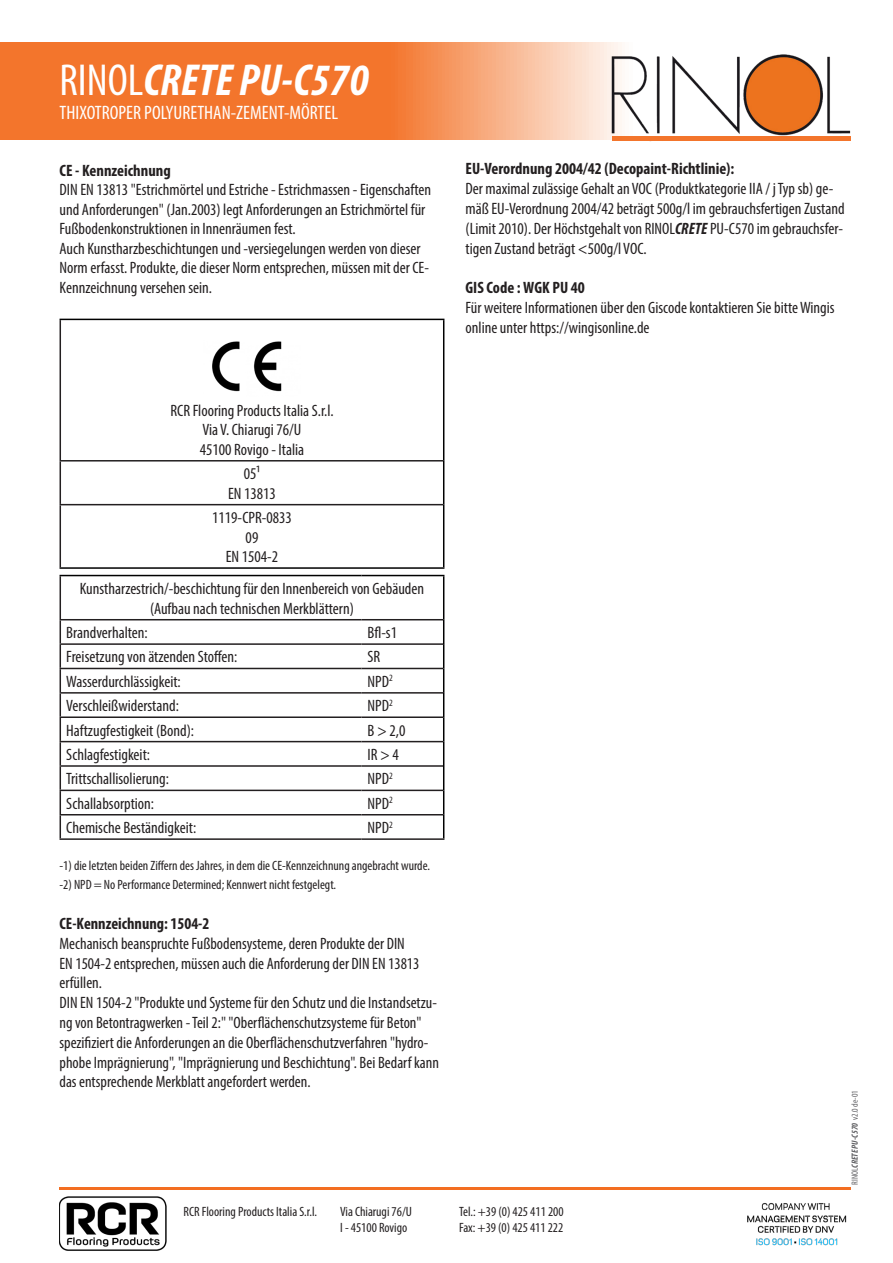
<style>
.page{position:relative;width:893px;height:1263px;background:#fff}
.page>*{position:absolute;margin:0;border:0;box-sizing:border-box;transform-origin:0 0}
.t1{font:italic 700 condensed 45px "Myriad Pro";color:#fff}
.t2{font:condensed 19.5px "Myriad Pro";color:#fff}
.t3{font:condensed 16.5px/19.8px "Myriad Pro";color:#231f20}
.t4{font:700 condensed 16.5px "Myriad Pro";color:#231f20}
.t5{font:condensed 13.5px/16.2px "Myriad Pro";color:#231f20}
.t6{font:condensed 9px "Myriad Pro";color:#636366}
.s1{font-weight:400;font-style:normal}
.s2{font-weight:700;font-style:italic}
</style>
<div class="page">
<hr style="left:60px;top:320px;width:1px;height:140px;background:#231f20">
<hr style="left:60px;top:460px;width:383px;height:1px;background:#231f20">
<hr style="left:60px;top:461px;width:1px;height:43px;background:#231f20">
<hr style="left:60px;top:504px;width:383px;height:1px;background:#231f20">
<hr style="left:60px;top:505px;width:1px;height:62px;background:#231f20">
<hr style="left:60px;top:319px;width:384px;height:1px;background:#000">
<hr style="left:443px;top:320px;width:1px;height:141px;background:#000">
<hr style="left:443px;top:461px;width:1px;height:44px;background:#000">
<hr style="left:443px;top:505px;width:1px;height:62px;background:#000">
<hr style="left:60px;top:567px;width:384px;height:2px;background:#000">
<img style="left:212px;top:341px;width:70px;height:51px">
<hr style="left:60px;top:576px;width:1px;height:43px;background:#231f20">
<hr style="left:60px;top:575px;width:302px;height:1px;background:#000">
<hr style="left:362px;top:575px;width:82px;height:1px;background:#000">
<hr style="left:443px;top:576px;width:1px;height:44px;background:#000">
<hr style="left:60px;top:619px;width:302px;height:1px;background:#231f20">
<hr style="left:362px;top:619px;width:81px;height:1px;background:#231f20">
<hr style="left:60px;top:643px;width:302px;height:2px;background:#231f20">
<hr style="left:362px;top:643px;width:81px;height:2px;background:#231f20">
<hr style="left:60px;top:668px;width:302px;height:1px;background:#231f20">
<hr style="left:362px;top:668px;width:81px;height:1px;background:#231f20">
<hr style="left:60px;top:692px;width:302px;height:2px;background:#231f20">
<hr style="left:362px;top:692px;width:81px;height:2px;background:#231f20">
<hr style="left:60px;top:716px;width:302px;height:2px;background:#231f20">
<hr style="left:362px;top:716px;width:81px;height:2px;background:#231f20">
<hr style="left:60px;top:741px;width:302px;height:1px;background:#231f20">
<hr style="left:362px;top:741px;width:81px;height:1px;background:#231f20">
<hr style="left:60px;top:765px;width:302px;height:2px;background:#231f20">
<hr style="left:362px;top:765px;width:81px;height:2px;background:#231f20">
<hr style="left:60px;top:790px;width:302px;height:1px;background:#231f20">
<hr style="left:362px;top:790px;width:81px;height:1px;background:#231f20">
<hr style="left:60px;top:814px;width:302px;height:1px;background:#231f20">
<svg style="left:60px;top:620px;width:1px;height:218px"></svg>
<hr style="left:362px;top:814px;width:81px;height:1px;background:#231f20">
<hr style="left:60px;top:838px;width:302px;height:2px;background:#231f20">
<hr style="left:362px;top:838px;width:82px;height:2px;background:#231f20">
<svg style="left:443px;top:620px;width:1px;height:218px"></svg>
<img style="left:59px;top:1196px;width:108px;height:55px">
<hr style="left:59px;top:1187px;width:791px;height:2px;background:#f36e21">
<svg style="left:0;top:42px;width:622px;height:98px;background:#f48a4d"></svg>
<img style="left:605px;top:52px;width:246px;height:90px">
<hr style="left:612px;top:136px;width:238px;height:4px;background:#f3752c">
<img style="left:747px;top:1203px;width:100px;height:43px">
<h1 class="t1" style="left:60px;top:52px;width:311px"><span class="s1">RINOL</span>CRETE PU-C570</h1>
<p class="t2" style="left:60px;top:100px;width:280px">THIXOTROPER POLYURETHAN-ZEMENT-MÖRTEL</p>
<p class="t4" style="left:60px;top:160px;width:113px">CE - Kennzeichnung</p>
<p class="t3" style="left:60px;top:180px;width:373px">DIN EN 13813 "Estrichmörtel und Estriche - Estrichmassen - Eigenschaften und Anforderungen" (Jan.2003) legt Anforderungen an Estrichmörtel für<br>Fußbodenkonstruktionen in Innenräumen fest.</p>
<p class="t3" style="left:60px;top:238px;width:371px">Auch Kunstharzbeschichtungen und -versiegelungen werden von dieser<br>Norm erfasst. Produkte, die dieser Norm entsprechen, müssen mit der CE-<br>Kennzeichnung versehen sein.</p>
<p class="t3" style="left:170px;top:400px;width:165px">RCR Flooring Products Italia S.r.l.</p>
<p class="t3" style="left:203px;top:420px;width:100px">Via V. Chiarugi 76/U</p>
<p class="t3" style="left:200px;top:439px;width:106px">45100 Rovigo - Italia</p>
<p class="t3" style="left:244px;top:464px;width:18px">051</p>
<p class="t3" style="left:228px;top:483px;width:49px">EN 13813</p>
<p class="t3" style="left:212px;top:507px;width:81px">1119-CPR-0833</p>
<p class="t3" style="left:246px;top:527px;width:14px">09</p>
<p class="t3" style="left:226px;top:546px;width:54px">EN 1504-2</p>
<p class="t3" style="left:80px;top:578px;width:346px;text-align:center">Kunstharzestrich/-beschichtung für den Innenbereich von Gebäuden (Aufbau nach technischen Merkblättern)</p>
<p class="t3" style="left:66px;top:622px;width:83px">Brandverhalten:</p>
<p class="t3" style="left:368px;top:622px;width:31px">Bfl-s1</p>
<p class="t3" style="left:66px;top:647px;width:173px">Freisetzung von ätzenden Stoffen:</p>
<p class="t3" style="left:368px;top:647px;width:14px">SR</p>
<p class="t3" style="left:66px;top:671px;width:116px">Wasserdurchlässigkeit:</p>
<p class="t3" style="left:368px;top:671px;width:27px">NPD<sup>2</sup></p>
<p class="t3" style="left:66px;top:696px;width:114px">Verschleißwiderstand:</p>
<p class="t3" style="left:368px;top:696px;width:27px">NPD<sup>2</sup></p>
<p class="t3" style="left:66px;top:720px;width:129px">Haftzugfestigkeit (Bond):</p>
<p class="t3" style="left:368px;top:720px;width:39px">B &gt; 2,0</p>
<p class="t3" style="left:66px;top:744px;width:85px">Schlagfestigkeit:</p>
<p class="t3" style="left:368px;top:744px;width:33px">IR &gt; 4</p>
<p class="t3" style="left:66px;top:769px;width:104px">Trittschallisolierung:</p>
<p class="t3" style="left:368px;top:769px;width:27px">NPD<sup>2</sup></p>
<p class="t3" style="left:66px;top:793px;width:89px">Schallabsorption:</p>
<p class="t3" style="left:368px;top:793px;width:27px">NPD<sup>2</sup></p>
<p class="t3" style="left:66px;top:817px;width:131px">Chemische Beständigkeit:</p>
<p class="t3" style="left:368px;top:817px;width:27px">NPD<sup>2</sup></p>
<p class="t5" style="left:60px;top:857px;width:372px">-1) die letzten beiden Ziffern des Jahres, in dem die CE-Kennzeichnung angebracht wurde.</p>
<p class="t5" style="left:60px;top:877px;width:278px">-2) NPD = No Performance Determined; Kennwert nicht festgelegt.</p>
<p class="t4" style="left:60px;top:913px;width:151px">CE-Kennzeichnung: 1504-2</p>
<p class="t3" style="left:60px;top:933px;width:361px">Mechanisch beanspruchte Fußbodensysteme, deren Produkte der DIN<br>EN 1504-2 entsprechen, müssen auch die Anforderung der DIN EN 13813 erfüllen.</p>
<p class="t3" style="left:60px;top:993px;width:381px">DIN EN 1504-2 "Produkte und Systeme für den Schutz und die Instandsetzu&shy;ng von Betontragwerken - Teil 2:" "Oberflächenschutzsysteme für Beton" spezifiziert die Anforderungen an die Oberflächenschutzverfahren "hydro&shy;phobe Imprägnierung", "Imprägnierung und Beschichtung". Bei Bedarf kann das entsprechende Merkblatt angefordert werden.</p>
<p class="t4" style="left:465px;top:159px;width:270px">EU-Verordnung 2004/42 (Decopaint-Richtlinie):</p>
<p class="t3" style="left:465px;top:179px;width:381px">Der maximal zulässige Gehalt an VOC (Produktkategorie IIA / j Typ sb) ge&shy;mäß EU-Verordnung 2004/42 beträgt 500g/l im gebrauchsfertigen Zustand (Limit 2010). Der Höchstgehalt von RINOL<span class="s2">CRETE</span> PU-C570 im gebrauchsfer&shy;tigen Zustand beträgt &lt;500g/l VOC.</p>
<p class="t4" style="left:465px;top:277px;width:121px">GIS Code : WGK PU 40</p>
<p class="t3" style="left:465px;top:297px;width:371px">Für weitere Informationen über den Giscode kontaktieren Sie bitte Wingis online unter https://wingisonline.de</p>
<p class="t6" style="left:849px;top:1184px;width:96px;rotate:-90deg">RINOL<span class="s2">CRETE PU-C570</span> v2.0 de-01</p>
<p class="t5" style="left:184px;top:1203px;width:135px">RCR Flooring Products Italia S.r.l.</p>
<p class="t5" style="left:459px;top:1203px;width:106px">Tel.: +39 (0) 425 411 200<br>Fax: +39 (0) 425 411 222</p>
<p class="t5" style="left:340px;top:1203px;width:73px">Via Chiarugi 76/U<br>I - 45100 Rovigo</p>
</div>
